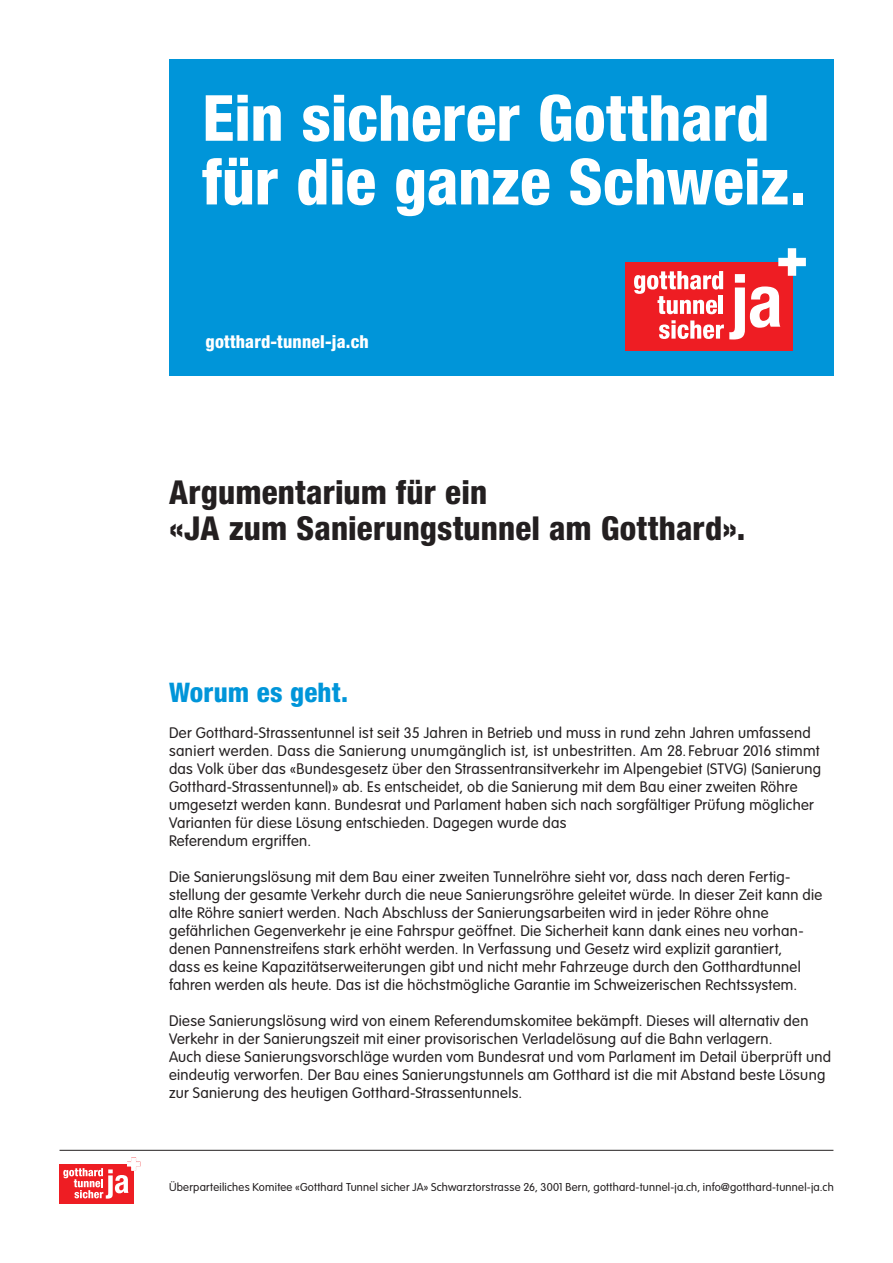
<style>
.page{position:relative;width:893px;height:1263px;background:#fff}
.page>*{position:absolute;margin:0;border:0;box-sizing:border-box;transform-origin:0 0}
.t1{font:800 condensed 63.75px/63.8px "Helvetica Neue LT Std";color:#fff}
.t2{font:800 condensed 33px/36px "Helvetica Neue LT Std";letter-spacing:.005em;color:#231f20}
.t3{font:800 condensed 27px "Helvetica Neue LT Std";letter-spacing:.005em;color:#0095d9}
.t4{font:800 condensed 17.85px "Helvetica Neue LT Std";letter-spacing:.01em;color:#fff}
.t5{font:300 15px/18px "VAG Rounded Std";letter-spacing:.02em;color:#231f20}
.t6{font:300 11.25px "VAG Rounded Std";letter-spacing:.02em;color:#231f20}
</style>
<div class="page">
<hr style="left:60px;top:1150px;width:773px;height:1px;background:#231f20">
<div style="left:60px;top:1164px;width:74px;height:39px;background:#ee1d23"></div>
<svg style="left:63px;top:1157px;width:77px;height:41px"></svg>
<div style="left:169px;top:60px;width:664px;height:316px;background:#0095d9"></div>
<div style="left:625px;top:262px;width:168px;height:89px;background:#ee1d23"></div>
<svg style="left:634px;top:248px;width:172px;height:91px"></svg>
<h1 class="t1" style="left:202px;top:85px;width:606px">Ein sicherer Gotthard für die ganze Schweiz.</h1>
<p class="t4" style="left:206px;top:331px;width:165px">gotthard-tunnel-ja.ch</p>
<h2 class="t2" style="left:169px;top:474px;width:578px">Argumentarium für ein<br>«JA zum Sanierungstunnel am Gotthard».</h2>
<h3 class="t3" style="left:169px;top:676px;width:181px">Worum es geht.</h3>
<p class="t5" style="left:169px;top:724px;width:654px">Der Gotthard-Strassentunnel ist seit 35 Jahren in Betrieb und muss in rund zehn Jahren umfassend saniert werden. Dass die Sanierung unumgänglich ist, ist unbestritten. Am 28. Februar 2016 stimmt das Volk über das «Bundesgesetz über den Strassentransitverkehr im Alpengebiet (STVG) (Sanierung Gotthard-Strassentunnel)» ab. Es entscheidet, ob die Sanierung mit dem Bau einer zweiten Röhre umgesetzt werden kann. Bundesrat und Parlament haben sich nach sorgfältiger Prüfung möglicher Varianten für diese Lösung entschieden. Dagegen wurde das<br>Referendum ergriffen.</p>
<p class="t5" style="left:169px;top:868px;width:655px">Die Sanierungslösung mit dem Bau einer zweiten Tunnelröhre sieht vor, dass nach deren Fertig&shy;stellung der gesamte Verkehr durch die neue Sanierungsröhre geleitet würde. In dieser Zeit kann die alte Röhre saniert werden. Nach Abschluss der Sanierungsarbeiten wird in jeder Röhre ohne gefährlichen Gegenverkehr je eine Fahrspur geöffnet. Die Sicherheit kann dank eines neu vorhan&shy;denen Pannenstreifens stark erhöht werden. In Verfassung und Gesetz wird explizit garantiert,<br>dass es keine Kapazitätserweiterungen gibt und nicht mehr Fahrzeuge durch den Gotthardtunnel fahren werden als heute. Das ist die höchstmögliche Garantie im Schweizerischen Rechtssystem.</p>
<p class="t5" style="left:169px;top:1012px;width:664px">Diese Sanierungslösung wird von einem Referendumskomitee bekämpft. Dieses will alternativ den Verkehr in der Sanierungszeit mit einer provisorischen Verladelösung auf die Bahn verlagern.<br>Auch diese Sanierungsvorschläge wurden vom Bundesrat und vom Parlament im Detail überprüft und eindeutig verworfen. Der Bau eines Sanierungstunnels am Gotthard ist die mit Abstand beste Lösung zur Sanierung des heutigen Gotthard-Strassentunnels.</p>
<p class="t6" style="left:169px;top:1180px;width:666px">Überparteiliches Komitee «Gotthard Tunnel sicher JA» Schwarztorstrasse 26, 3001 Bern, gotthard-tunnel-ja.ch, info@gotthard-tunnel-ja.ch</p>
</div>
